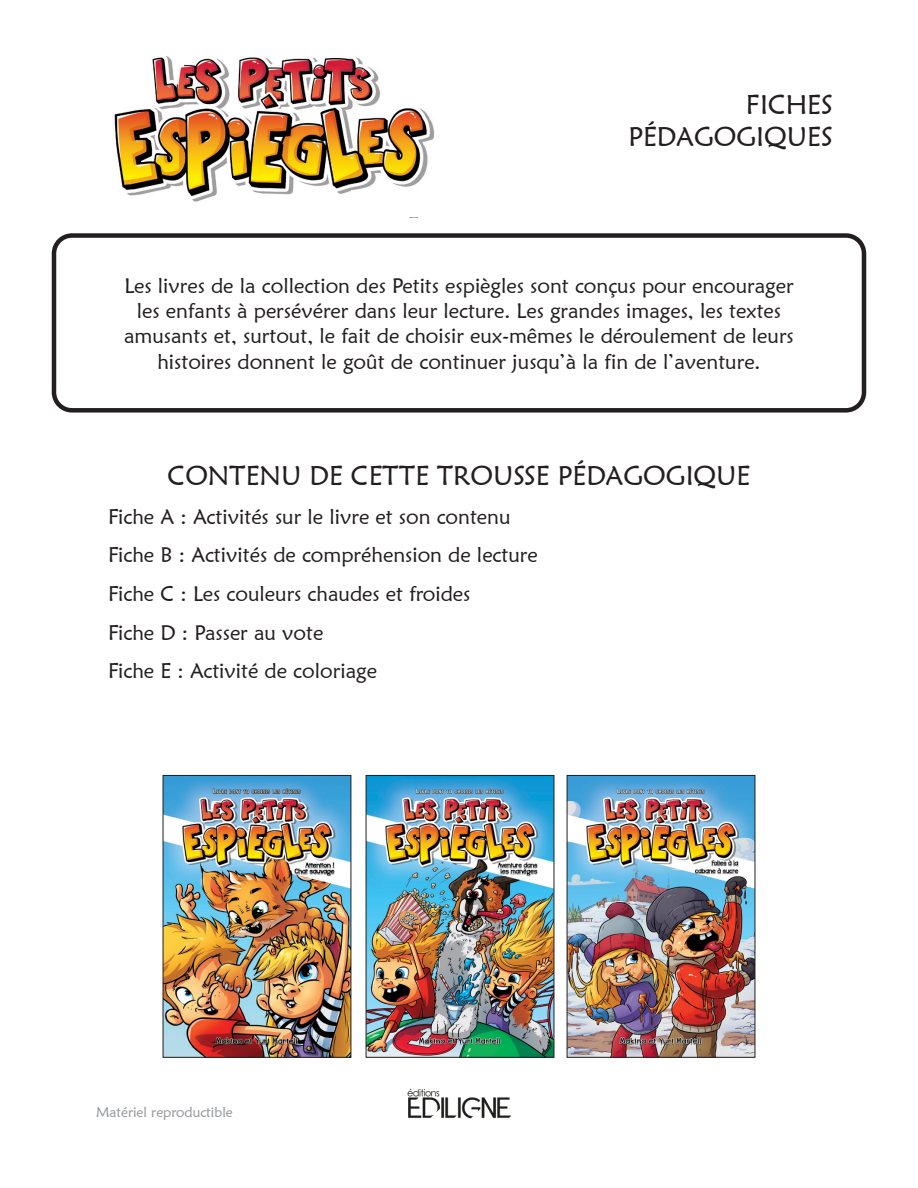
<style>
.page{position:relative;width:918px;height:1188px;background:#fff}
.page>*{position:absolute;margin:0;border:0;box-sizing:border-box;transform-origin:0 0}
.Titre{font:27px/32.4px "Maiandra GD";color:#231f20;text-align:right}
.texte{font:21px/25.2px "Maiandra GD";color:#231f20;text-align:center}
.t1{font:14.1px "Maiandra GD";color:#939598}
</style>
<div class="page">
<img style="left:407px;top:1088px;width:104px;height:31px">
<div style="left:52px;top:233px;width:814px;height:180px;border:4px solid #231f20;border-radius:18px"></div>
<img style="left:114px;top:56px;width:320px;height:146px">
<div style="left:351px;top:191px;width:101px;height:26px;background:#fff"></div>
<div style="left:380px;top:188px;width:50px;height:6px;background:#fff"></div>
<svg style="left:348px;top:193px;width:3px;height:9px"></svg>
<img style="left:165px;top:777px;width:184px;height:279px">
<div style="left:163px;top:775px;width:188px;height:283px;border:1px solid #231f20"></div>
<img style="left:368px;top:777px;width:184px;height:279px">
<div style="left:366px;top:775px;width:188px;height:283px;border:1px solid #231f20"></div>
<img style="left:569px;top:777px;width:184px;height:279px">
<div style="left:567px;top:775px;width:188px;height:283px;border:1px solid #231f20"></div>
<p class="Titre" style="left:628px;top:88px;width:206px">FICHES<br>PÉDAGOGIQUES</p>
<p class="texte" style="left:124px;top:273px;width:671px">Les livres de la collection des Petits espiègles sont conçus pour encourager les enfants à persévérer dans leur lecture. Les grandes images, les textes amusants et, surtout, le fait de choisir eux-mêmes le déroulement de leurs histoires donnent le goût de continuer jusqu’à la fin de l’aventure.</p>
<p class="Titre" style="left:168px;top:459px;width:584px">CONTENU DE CETTE TROUSSE PÉDAGOGIQUE</p>
<p class="texte" style="left:108px;top:503px;width:404px">Fiche A : Activités sur le livre et son contenu</p>
<p class="texte" style="left:108px;top:542px;width:431px">Fiche B : Activités de compréhension de lecture</p>
<p class="texte" style="left:108px;top:581px;width:364px">Fiche C : Les couleurs chaudes et froides</p>
<p class="texte" style="left:108px;top:619px;width:217px">Fiche D : Passer au vote</p>
<p class="texte" style="left:108px;top:658px;width:270px">Fiche E : Activité de coloriage</p>
<p class="t1" style="left:96px;top:1104px;width:138px">Matériel reproductible</p>
</div>
